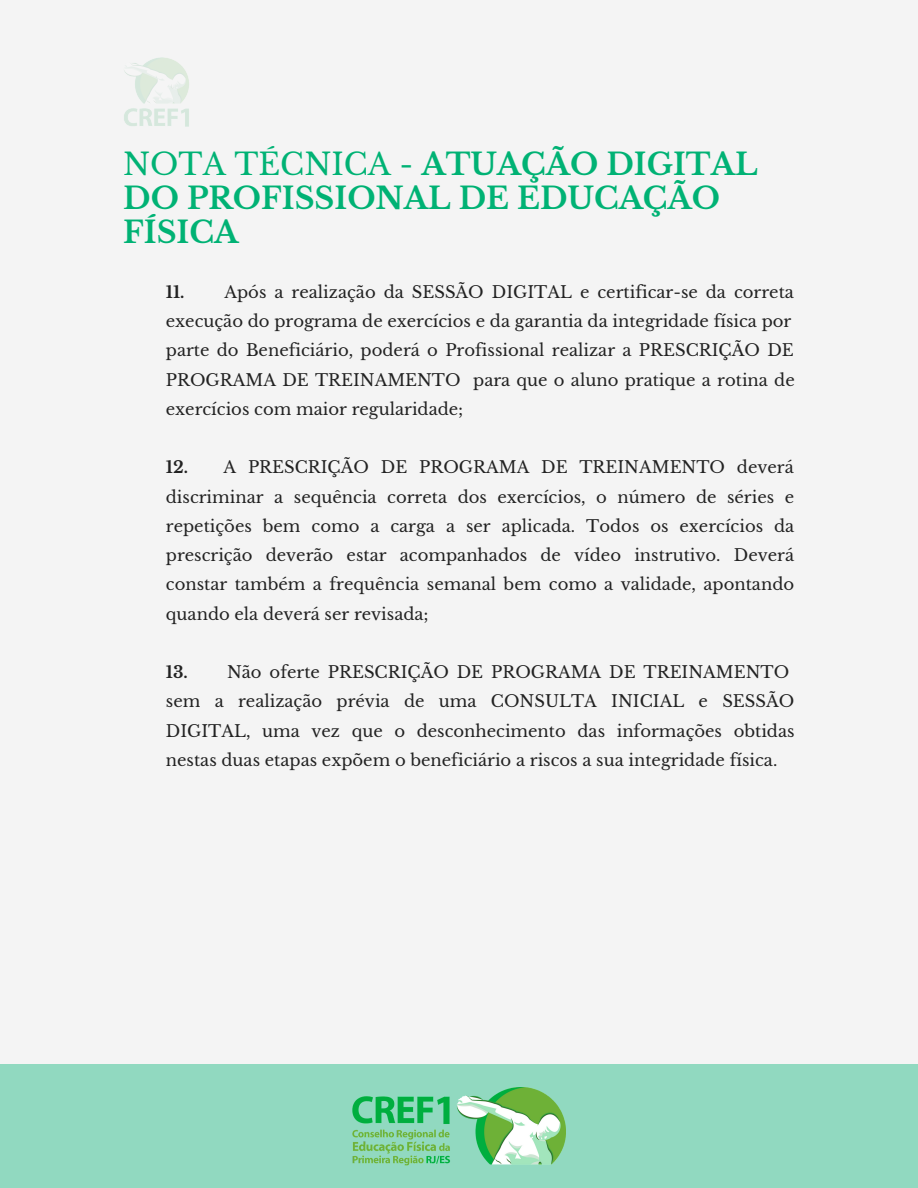
<style>
.page{position:relative;width:918px;height:1188px;background:#f4f4f4}
.page>*{position:absolute;margin:0;border:0;box-sizing:border-box;transform-origin:0 0}
.t1{font:700 30px/33.8px "Libre Baskerville";color:#00b274}
.t2{font:16.5px/29.2px "Libre Baskerville";color:#222}
.t3{font:700 16.5px "Libre Baskerville";color:#222}
.s1{font-weight:400}
.s2{font-weight:700}
</style>
<div class="page">
<div style="left:0;top:1064px;width:918px;height:124px;background:#91d9c0"></div>
<img style="left:353px;top:1088px;width:212px;height:77px">
<img style="left:124px;top:57px;width:65px;height:70px">
<h1 class="t1" style="left:123px;top:148px;width:636px"><span class="s1">NOTA TÉCNICA -</span> ATUAÇÃO DIGITAL<br>DO PROFISSIONAL DE EDUCAÇÃO<br>FÍSICA</h1>
<p class="t2" style="left:166px;top:277px;width:630px;text-indent:59px">Após a realização da SESSÃO DIGITAL e certificar-se da correta execução do programa de exercícios e da garantia da integridade física por parte do Beneficiário, poderá o Profissional realizar a PRESCRIÇÃO DE PROGRAMA DE TREINAMENTO para que o aluno pratique a rotina de exercícios com maior regularidade;</p>
<p class="t2" style="left:166px;top:453px;width:630px;text-align:justify"><span class="s2">12.</span> A PRESCRIÇÃO DE PROGRAMA DE TREINAMENTO deverá discriminar a sequência correta dos exercícios, o número de séries e repetições bem como a carga a ser aplicada. Todos os exercícios da prescrição deverão estar acompanhados de vídeo instrutivo. Deverá constar também a frequência semanal bem como a validade, apontando quando ela deverá ser revisada;</p>
<p class="t2" style="left:166px;top:658px;width:630px"><span class="s2">13.</span> Não oferte PRESCRIÇÃO DE PROGRAMA DE TREINAMENTO sem a realização prévia de uma CONSULTA INICIAL e SESSÃO DIGITAL, uma vez que o desconhecimento das informações obtidas nestas duas etapas expõem o beneficiário a riscos a sua integridade física.</p>
<p class="t3" style="left:166px;top:282px;width:20px">11.</p>
</div>
